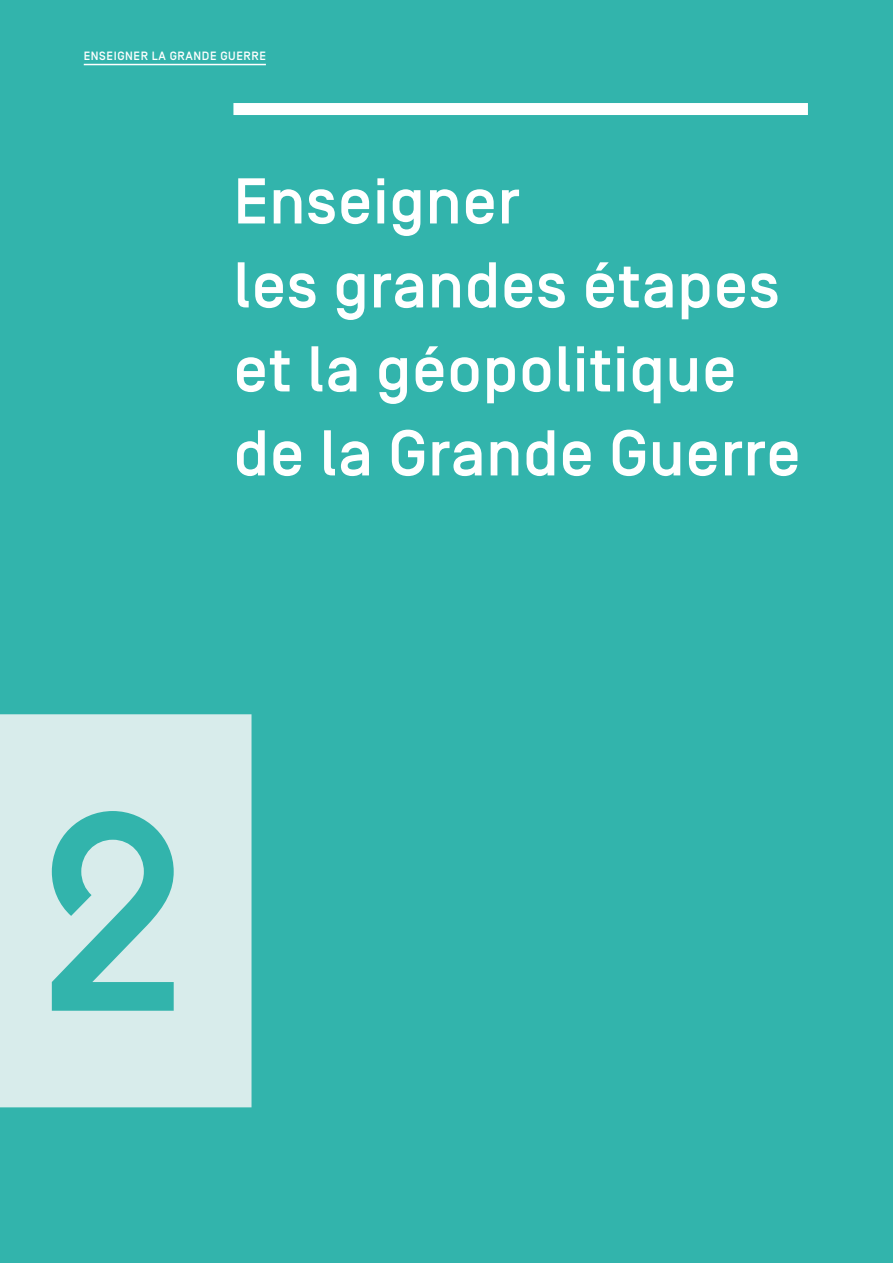
<style>
.page{position:relative;width:893px;height:1263px;background:#32b4ac}
.page>*{position:absolute;margin:0;border:0;box-sizing:border-box;transform-origin:0 0}
.t1{font:500 393px "Simplon CNDP";color:#d8eceb}
.t2{font:500 64.5px/84px "Simplon BP";letter-spacing:.01em;color:#fff}
.t3{font:500 12px "Simplon BP";letter-spacing:.05em;color:#fff}
</style>
<div class="page">
<div style="left:233px;top:103px;width:575px;height:12px;background:#fff"></div>
<hr style="left:84px;top:64px;width:182px;height:1px;background:#fff">
<p class="t3" style="left:84px;top:49px;width:184px">ENSEIGNER LA GRANDE GUERRE</p>
<p class="t2" style="left:233px;top:160px;width:569px">Enseigner<br>les grandes étapes et la géopolitique de la Grande Guerre</p>
<h1 class="t1" style="left:-31px;top:714px;width:289px">2</h1>
</div>
